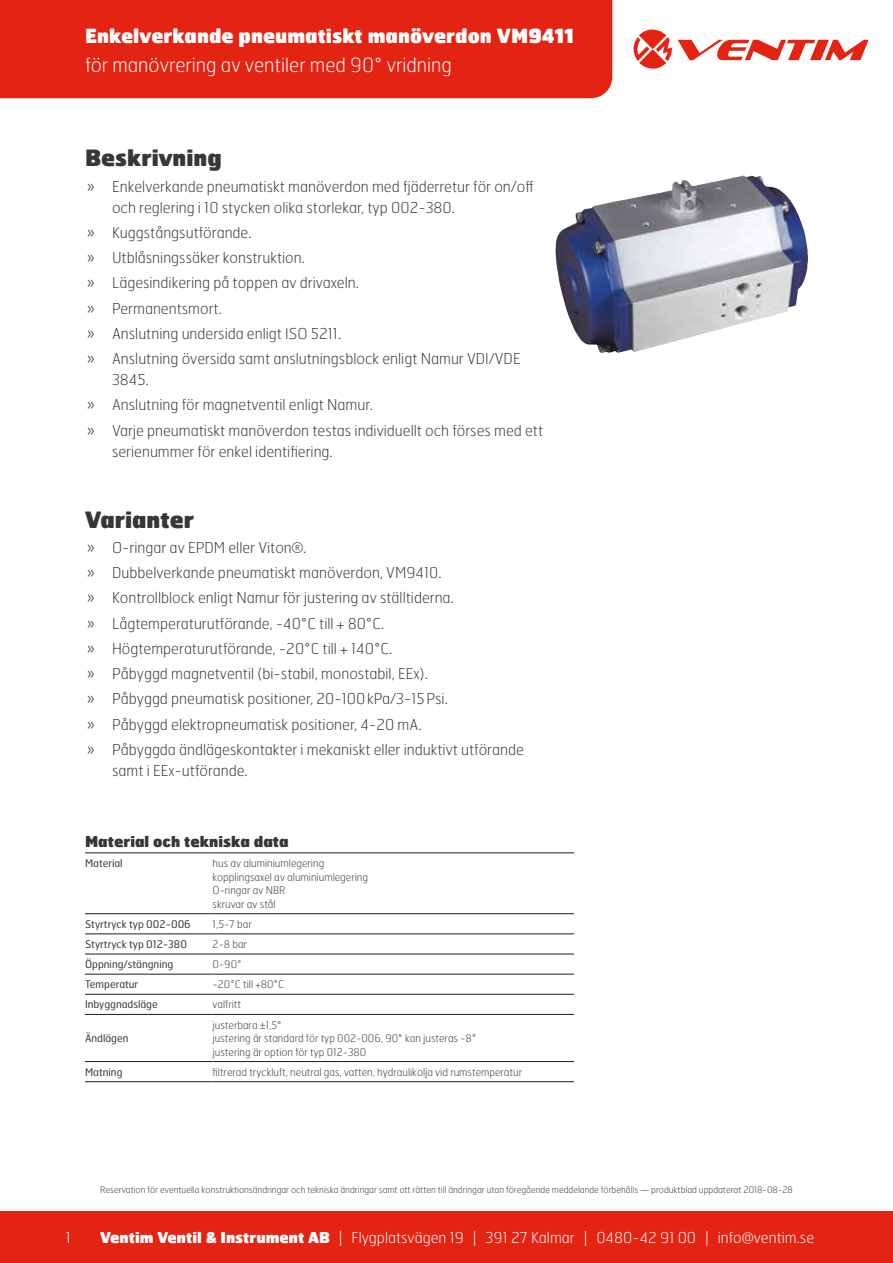
<style>
.page{position:relative;width:893px;height:1263px;background:#fff}
.page>*{position:absolute;margin:0;border:0;box-sizing:border-box;transform-origin:0 0}
.t1{font:900 22.5px "Hermes FB";color:#373736}
.t2{font:900 19.5px "Hermes FB";color:#fff}
.t3{font:100 19.5px "Hermes FB";color:#fff}
.t4{font:100 15px/25.2px "Hermes FB";color:#373736}
.t5{font:100 15px "Hermes FB";color:#fff}
.t6{font:900 15px "Hermes FB";color:#373736}
.t7{font:100 10.5px/13.5px "Hermes FB";color:#373736}
.t8{font:10.5px "Hermes FB";color:#373736}
.t9{font:100 9px "Hermes FB";color:#373736}
.s1{font-weight:900}
</style>
<div class="page">
<div style="left:0;top:1212px;width:893px;height:51px;background:#e42413"></div>
<div style="left:0;top:0;width:612px;height:98px;background:#e42413"></div>
<svg style="left:634px;top:30px;width:38px;height:39px"></svg>
<svg style="left:678px;top:40px;width:190px;height:20px"></svg>
<hr style="left:85px;top:913px;width:128px;height:1px;background:#1d1d1b">
<hr style="left:213px;top:913px;width:361px;height:1px;background:#1d1d1b">
<hr style="left:85px;top:933px;width:128px;height:1px;background:#1d1d1b">
<hr style="left:213px;top:933px;width:361px;height:1px;background:#1d1d1b">
<hr style="left:85px;top:954px;width:128px;height:1px;background:#1d1d1b">
<hr style="left:213px;top:954px;width:361px;height:1px;background:#1d1d1b">
<hr style="left:85px;top:974px;width:128px;height:1px;background:#1d1d1b">
<hr style="left:213px;top:974px;width:361px;height:1px;background:#1d1d1b">
<hr style="left:85px;top:994px;width:128px;height:1px;background:#1d1d1b">
<hr style="left:213px;top:994px;width:361px;height:1px;background:#1d1d1b">
<hr style="left:85px;top:1014px;width:128px;height:1px;background:#1d1d1b">
<hr style="left:213px;top:1014px;width:361px;height:1px;background:#1d1d1b">
<hr style="left:85px;top:1061px;width:128px;height:1px;background:#1d1d1b">
<hr style="left:213px;top:1061px;width:361px;height:1px;background:#1d1d1b">
<hr style="left:85px;top:1081px;width:128px;height:1px;background:#1d1d1b">
<hr style="left:213px;top:1081px;width:361px;height:1px;background:#1d1d1b">
<hr style="left:85px;top:853px;width:128px;height:1px;background:#1d1d1b">
<hr style="left:213px;top:853px;width:361px;height:1px;background:#1d1d1b">
<img style="left:555px;top:175px;width:253px;height:178px">
<h2 class="t2" style="left:85px;top:23px;width:490px">Enkelverkande pneumatiskt manöverdon VM9411</h2>
<h2 class="t3" style="left:85px;top:52px;width:368px">för manövrering av ventiler med 90° vridning</h2>
<h1 class="t1" style="left:85px;top:143px;width:138px">Beskrivning</h1>
<p class="t4" style="left:112px;top:175px;width:423px;line-height:21px;text-indent:-26px">» Enkelverkande pneumatiskt manöverdon med fjäderretur för on/off och reglering i 10 stycken olika storlekar, typ 002-380.</p>
<p class="t4" style="left:87px;top:219px;width:436px">» Kuggstångsutförande.<br>» Utblåsningssäker konstruktion.<br>» Lägesindikering på toppen av drivaxeln.<br>» Permanentsmort.<br>» Anslutning undersida enligt ISO 5211.<br>» Anslutning översida samt anslutningsblock enligt Namur VDI/VDE</p>
<p class="t4" style="left:87px;top:367px;width:458px;text-indent:26px">3845.<br>» Anslutning för magnetventil enligt Namur.<br>» Varje pneumatiskt manöverdon testas individuellt och förses med ett</p>
<p class="t4" style="left:112px;top:438px;width:222px">serienummer för enkel identifiering.</p>
<h1 class="t1" style="left:85px;top:504px;width:111px">Varianter</h1>
<p class="t4" style="left:87px;top:534px;width:439px">» O-ringar av EPDM eller Viton®.<br>» Dubbelverkande pneumatiskt manöverdon, VM9410.<br>» Kontrollblock enligt Namur för justering av ställtiderna.<br>» Lågtemperaturutförande, -40°C till + 80°C.<br>» Högtemperaturutförande, -20°C till + 140°C.<br>» Påbyggd magnetventil (bi-stabil, monostabil, EEx).<br>» Påbyggd pneumatisk positioner, 20-100 kPa/3-15 Psi.<br>» Påbyggd elektropneumatisk positioner, 4-20 mA.<br>» Påbyggda ändlägeskontakter i mekaniskt eller induktivt utförande</p>
<p class="t4" style="left:112px;top:757px;width:137px">samt i EEx-utförande.</p>
<p class="t6" style="left:85px;top:831px;width:205px">Material och tekniska data</p>
<p class="t8" style="left:85px;top:857px;width:39px">Material</p>
<p class="t7" style="left:213px;top:856px;width:157px">hus av aluminiumlegering kopplingsaxel av aluminiumlegering<br>O-ringar av NBR<br>skruvar av stål</p>
<p class="t8" style="left:85px;top:917px;width:107px">Styrtryck typ 002-006</p>
<p class="t7" style="left:213px;top:917px;width:41px">1,5-7 bar</p>
<p class="t8" style="left:85px;top:937px;width:103px">Styrtryck typ 012-380</p>
<p class="t7" style="left:213px;top:937px;width:36px">2-8 bar</p>
<p class="t8" style="left:85px;top:958px;width:90px">Öppning/stängning</p>
<p class="t7" style="left:213px;top:957px;width:31px">0-90°</p>
<p class="t8" style="left:85px;top:978px;width:55px">Temperatur</p>
<p class="t7" style="left:213px;top:977px;width:73px">-20°C till +80°C</p>
<p class="t8" style="left:85px;top:998px;width:74px">Inbyggnadsläge</p>
<p class="t7" style="left:213px;top:997px;width:30px">valfritt</p>
<p class="t8" style="left:85px;top:1031px;width:45px">Ändlägen</p>
<p class="t7" style="left:213px;top:1018px;width:265px">justerbara 1,5°<br>justering är standard för typ 002-006, 90° kan justeras -8° justering är option för typ 012-380</p>
<p class="t8" style="left:85px;top:1065px;width:39px">Matning</p>
<p class="t7" style="left:213px;top:1065px;width:311px">filtrerad tryckluft, neutral gas, vatten, hydraulikolja vid rumstemperatur</p>
<p class="t5" style="left:66px;top:1228px;width:7px">1</p>
<p class="t9" style="left:100px;top:1184px;width:694px">Reservation för eventuella konstruktionsändringar och tekniska ändringar samt att rätten till ändringar utan föregående meddelande förbehålls — produktblad uppdaterat 2018-08-28</p>
<p class="t5" style="left:100px;top:1228px;width:716px"><span class="s1">Ventim Ventil &amp; Instrument AB</span> | Flygplatsvägen 19 | 391 27 Kalmar | 0480-42 91 00 | info@ventim.se</p>
</div>
